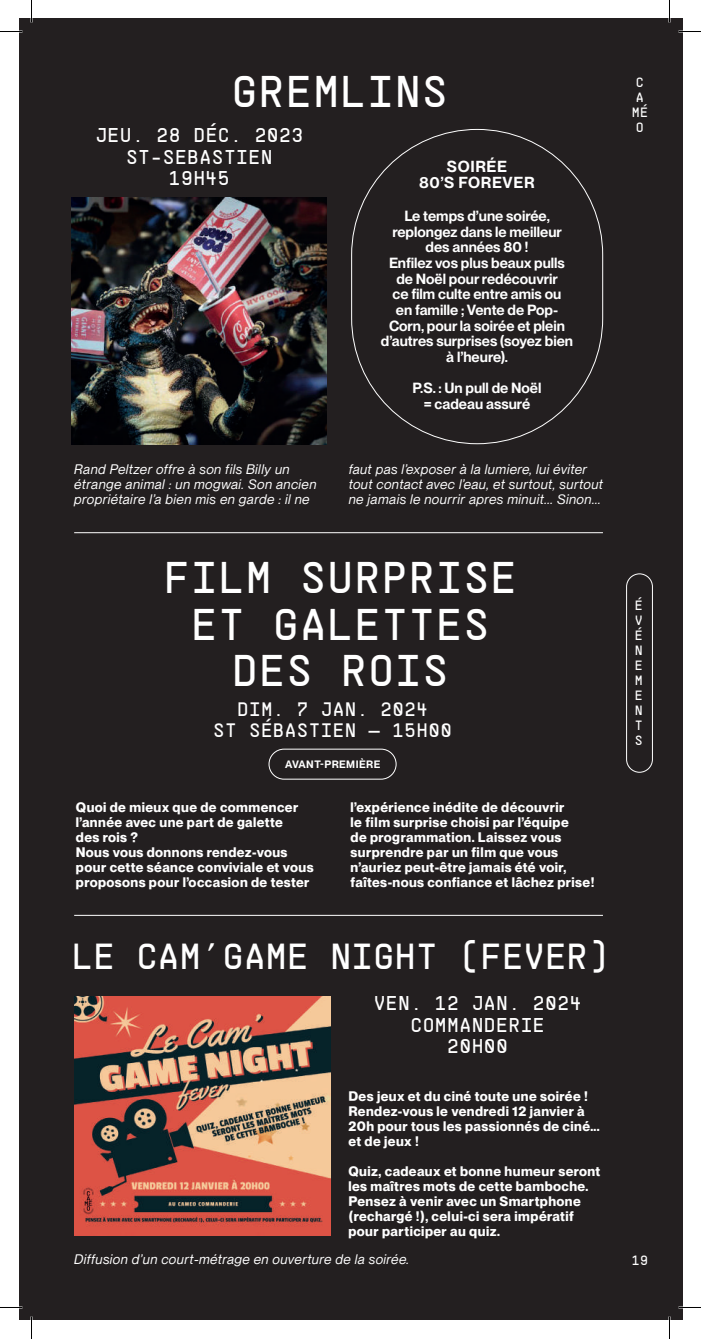
<style>
.page{position:relative;width:701px;height:1339px;background:#fff}
.page>*{position:absolute;margin:0;border:0;box-sizing:border-box;transform-origin:0 0}
.t1{font:44.4px/46.5px "PP Supply Mono";letter-spacing:.02em;color:#fff;text-align:center}
.t2{font:36.3px "PP Supply Mono";color:#fff}
.t3{font:19.95px/21.5px "PP Supply Mono";letter-spacing:.02em;color:#fff;text-align:center}
.t4{font:19.5px/21px "PP Supply Mono";letter-spacing:.02em;color:#fff;text-align:center}
.t5{font:600 15.6px/16.8px "PP Neue Montreal";letter-spacing:.04em;color:#fff;text-align:center}
.t6{font:600 14.4px/15.6px "PP Neue Montreal";color:#fff;text-align:center}
.t7{font:700 13.5px/15px "PP Neue Montreal TT";letter-spacing:.03em;color:#fff}
.t8{font:italic 13.5px/15px "PP Neue Montreal TT";letter-spacing:.03em;color:#fff}
.t9{font:13.5px/15px "PP Supply Mono";color:#fff;text-align:center}
.t10{font:600 10.5px "PP Neue Montreal";letter-spacing:.04em;color:#fff}
</style>
<div class="page">
<div style="left:19px;top:19px;width:663px;height:1301px;background:#231f20"></div>
<div style="left:626px;top:573px;width:27px;height:199px;border:1px solid #fff;border-radius:13px"></div>
<hr style="left:74px;top:915px;width:529px;height:1px;background:#fff">
<hr style="left:74px;top:532px;width:529px;height:1px;background:#fff">
<img style="left:71px;top:197px;width:255px;height:247px">
<img style="left:74px;top:996px;width:256px;height:239px">
<div style="left:269px;top:749px;width:127px;height:30px;border:1px solid #fff;border-radius:15px"></div>
<hr style="left:0;top:1306px;width:22px;height:2px;background:#fff">
<hr style="left:678px;top:1306px;width:23px;height:2px;background:#fff">
<hr style="left:668px;top:0;width:2px;height:22px;background:#fff">
<hr style="left:668px;top:1316px;width:2px;height:23px;background:#fff">
<svg style="left:0;top:31px;width:22px;height:1px"></svg>
<svg style="left:678px;top:31px;width:23px;height:1px"></svg>
<svg style="left:0;top:1307px;width:22px;height:1px"></svg>
<svg style="left:678px;top:1307px;width:23px;height:1px"></svg>
<svg style="left:31px;top:0;width:1px;height:22px"></svg>
<svg style="left:31px;top:1316px;width:1px;height:23px"></svg>
<svg style="left:669px;top:0;width:1px;height:22px"></svg>
<svg style="left:669px;top:1316px;width:1px;height:23px"></svg>
<h1 class="t1" style="left:231px;top:68px;width:218px">GREMLINS</h1>
<h3 class="t3" style="left:95px;top:124px;width:209px">JEU. 28 DÉC. 2023<br>ST-SEBASTIEN<br>19H45</h3>
<p class="t5" style="left:419px;top:158px;width:117px">SOIRÉE<br>80’S FOREVER</p>
<p class="t6" style="left:381px;top:208px;width:194px">Le temps d’une soirée, replongez dans le meilleur des années 80 !<br>Enfilez vos plus beaux pulls de Noël pour redécouvrir<br>ce film culte entre amis ou<br>en famille ; Vente de Pop-<br>Corn, pour la soirée et plein d’autres surprises (soyez bien à l’heure).</p>
<p class="t6" style="left:412px;top:380px;width:130px">P.S. : Un pull de Noël = cadeau assuré</p>
<p class="t8" style="left:74px;top:461px;width:244px">Rand Peltzer offre à son fils Billy un étrange animal : un mogwai. Son ancien propriétaire l’a bien mis en garde : il ne</p>
<p class="t8" style="left:349px;top:461px;width:256px">faut pas l’exposer à la lumiere, lui éviter tout contact avec l’eau, et surtout, surtout ne jamais le nourrir apres minuit... Sinon...</p>
<h1 class="t1" style="left:164px;top:554px;width:354px">FILM SURPRISE<br>ET GALETTES<br>DES ROIS</h1>
<h3 class="t4" style="left:213px;top:698px;width:240px">DIM. 7 JAN. 2024<br>ST SÉBASTIEN — 15H00</h3>
<p class="t10" style="left:285px;top:758px;width:97px">AVANT-PREMIÈRE</p>
<p class="t7" style="left:76px;top:799px;width:239px">Quoi de mieux que de commencer l’année avec une part de galette<br>des rois ?<br>Nous vous donnons rendez-vous pour cette séance conviviale et vous proposons pour l’occasion de tester</p>
<p class="t7" style="left:350px;top:799px;width:245px">l’expérience inédite de découvrir<br>le film surprise choisi par l’équipe<br>de programmation. Laissez vous surprendre par un film que vous n’auriez peut-être jamais été voir, faîtes-nous confiance et lâchez prise!</p>
<h2 class="t2" style="left:72px;top:931px;width:539px">LE CAM’GAME NIGHT (FEVER)</h2>
<h3 class="t3" style="left:374px;top:992px;width:209px">VEN. 12 JAN. 2024<br>COMMANDERIE<br>20H00</h3>
<p class="t7" style="left:348px;top:1089px;width:253px">Des jeux et du ciné toute une soirée !<br>Rendez-vous le vendredi 12 janvier à<br>20h pour tous les passionnés de ciné... et de jeux !</p>
<p class="t7" style="left:348px;top:1164px;width:253px">Quiz, cadeaux et bonne humeur seront les maîtres mots de cette bamboche.<br>Pensez à venir avec un Smartphone (rechargé !), celui-ci sera impératif pour participer au quiz.</p>
<p class="t8" style="left:74px;top:1251px;width:336px">Diffusion d’un court-métrage en ouverture de la soirée.</p>
<p class="t9" style="left:632px;top:75px;width:18px">C<br>A<br>MÉ<br>O</p>
<p class="t9" style="left:635px;top:598px;width:10px;text-align:justify">É V É N E M E N T S</p>
<p class="t9" style="left:632px;top:1252px;width:18px">19</p>
</div>
